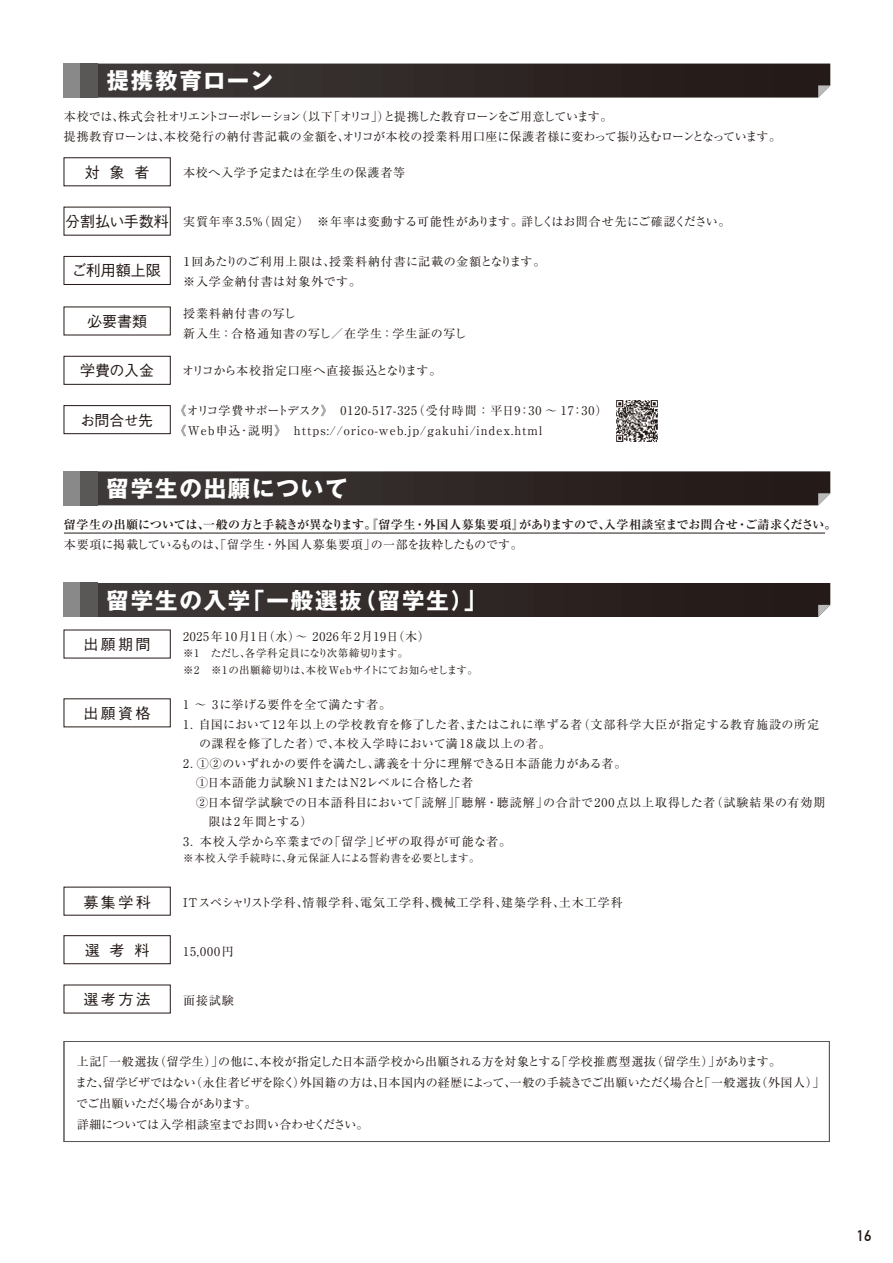
<style>
.page{position:relative;width:893px;height:1263px;background:#fff}
.page>*{position:absolute;margin:0;border:0;box-sizing:border-box;transform-origin:0 0}
.t1{font:700 22.5px "Gothic MB101 Pr 6 N";letter-spacing:.08em;color:#fff}
.t2{font:500 15px "Gothic BBB Pr 6 N";color:#231916}
.t3{font:700 15px "DIN Alternate";color:#231916}
.t4{font:12px/19.5px "Ryumin Pr 6 N";letter-spacing:.035em;color:#231916}
.t5{font:12px/19.5px "Ryumin Pr 6 N";letter-spacing:.08em;color:#231916}
.t6{font:12px/21px "Ryumin Pr 6 N";letter-spacing:-.01em;color:#231916}
.t7{font:12px/19.5px "Ryumin Pr 6 N";letter-spacing:-.035em;color:#231916}
.t8{font:700 12px "Ryumin Pr 6 N";letter-spacing:.015em;color:#231916}
.t9{font:12px "Ryumin Pr 6 N";letter-spacing:.06em;color:#231916}
.t10{font:12px "Ryumin Pr 6 N";letter-spacing:-.005em;color:#231916}
.t11{font:12px "Ryumin Pr 6 N";letter-spacing:.01em;color:#231916}
.t12{font:10.5px/16.5px "Ryumin Pr 6 N";letter-spacing:-.005em;color:#231916}
.t13{font:10.5px "Ryumin Pr 6 N";letter-spacing:.05em;color:#231916}
.s1{font-family:"Gothic BBB Pr 6 N";font-weight:500;font-size:15px}
</style>
<div class="page">
<div style="left:64px;top:1041px;width:766px;height:101px;border:1px solid #595857"></div>
<svg style="left:98px;top:583px;width:732px;height:34px;background:#302927"></svg>
<div style="left:64px;top:583px;width:17px;height:34px;background:#898989"></div>
<div style="left:81px;top:583px;width:17px;height:34px;background:#595857"></div>
<svg style="left:98px;top:471px;width:732px;height:34px;background:#322b29"></svg>
<div style="left:64px;top:471px;width:17px;height:34px;background:#898989"></div>
<div style="left:81px;top:471px;width:17px;height:34px;background:#595857"></div>
<div style="left:64px;top:935px;width:106px;height:29px;border:1px solid #231916"></div>
<svg style="left:98px;top:64px;width:732px;height:34px;background:#332c2a"></svg>
<div style="left:64px;top:64px;width:17px;height:34px;background:#898989"></div>
<div style="left:81px;top:64px;width:17px;height:34px;background:#595857"></div>
<div style="left:64px;top:356px;width:106px;height:29px;border:1px solid #231916"></div>
<div style="left:64px;top:405px;width:106px;height:29px;border:1px solid #231916"></div>
<div style="left:64px;top:256px;width:106px;height:29px;border:1px solid #231916"></div>
<img style="left:616px;top:400px;width:42px;height:42px">
<hr style="left:64px;top:533px;width:761px;height:1px;background:#231916">
<h1 class="t1" style="left:106px;top:62px;width:168px">提携教育ローン</h1>
<p class="t7" style="left:64px;top:106px;width:719px">本校では、株式会社オリエントコーポレーション（以下「オリコ」）と提携した教育ローンをご用意しています。<br>提携教育ローンは、本校発行の納付書記載の金額を、オリコが本校の授業料用口座に保護者様に変わって振り込むローンとなっています。</p>
<p class="t2" style="left:85px;top:160px;width:66px">対 象 者</p>
<p class="t9" style="left:183px;top:163px;width:224px">本校へ入学予定または在学生の保護者等</p>
<p class="t4" style="left:65px;top:211px;width:667px"><span class="s1">分割払い手数料</span> 実質年率3.5%（固定）　※年率は変動する可能性があります。詳しくはお問合せ先にご確認ください。</p>
<p class="t2" style="left:72px;top:259px;width:90px">ご利用額上限</p>
<p class="t4" style="left:181px;top:251px;width:376px">１回あたりのご利用上限は、授業料納付書に記載の金額となります。　※入学金納付書は対象外です。</p>
<p class="t2" style="left:87px;top:309px;width:61px">必要書類</p>
<p class="t5" style="left:183px;top:303px;width:285px">授業料納付書の写し<br>新入生：合格通知書の写し／在学生：学生証の写し</p>
<p class="t2" style="left:80px;top:358px;width:76px">学費の入金</p>
<p class="t11" style="left:182px;top:361px;width:261px">オリコから本校指定口座へ直接振込となります。</p>
<p class="t2" style="left:80px;top:408px;width:74px">お問合せ先</p>
<p class="t5" style="left:175px;top:401px;width:434px">《オリコ学費サポートデスク》　0120-517-325（受付時間：平日9：30 ～ 17：30）《Web申込･説明》　https://orico-web.jp/gakuhi/index.html</p>
<h1 class="t1" style="left:106px;top:470px;width:243px">留学生の出願について</h1>
<p class="t8" style="left:64px;top:515px;width:774px">留学生の出願については、一般の方と手続きが異なります。『留学生・外国人募集要項』がありますので、入学相談室までお問合せ・ご請求ください。</p>
<p class="t10" style="left:64px;top:535px;width:460px">本要項に掲載しているものは、「留学生・外国人募集要項」の一部を抜粋したものです。</p>
<h1 class="t1" style="left:106px;top:581px;width:381px">留学生の入学「一般選抜（留学生）」</h1>
<p class="t2" style="left:84px;top:633px;width:69px">出願期間</p>
<p class="t2" style="left:84px;top:701px;width:69px">出願資格</p>
<p class="t9" style="left:183px;top:627px;width:248px">2025年10月1日（水）～ 2026年2月19日（木）</p>
<p class="t12" style="left:183px;top:644px;width:296px">※1　ただし、各学科定員になり次第締切ります。<br>※2　※1の出願締切りは、本校Webサイトにてお知らせします。</p>
<p class="t4" style="left:183px;top:694px;width:210px">1 ～ 3に挙げる要件を全て満たす者。</p>
<p class="t4" style="left:183px;top:714px;width:637px">1．自国において12年以上の学校教育を修了した者、またはこれに準ずる者（文部科学大臣が指定する教育施設の所定</p>
<p class="t4" style="left:199px;top:733px;width:353px">の課程を修了した者）で、本校入学時において満18歳以上の者。</p>
<p class="t4" style="left:183px;top:753px;width:445px">2．①②のいずれかの要件を満たし、講義を十分に理解できる日本語能力がある者。</p>
<p class="t4" style="left:183px;top:772px;width:292px">　①日本語能力試験N1またはN2レベルに合格した者</p>
<p class="t5" style="left:183px;top:792px;width:644px">　②日本留学試験での日本語科目において「読解」「聴解・聴読解」の合計で200点以上取得した者（試験結果の有効期</p>
<p class="t4" style="left:209px;top:811px;width:106px">限は2年間とする）</p>
<p class="t4" style="left:183px;top:831px;width:329px">3．本校入学から卒業までの「留学」ビザの取得が可能な者。</p>
<p class="t13" style="left:183px;top:850px;width:298px">※本校入学手続時に、身元保証人による誓約書を必要とします。</p>
<p class="t2" style="left:84px;top:890px;width:69px">募集学科</p>
<p class="t5" style="left:183px;top:892px;width:441px">ITスペシャリスト学科、情報学科、電気工学科、機械工学科、建築学科、土木工学科</p>
<p class="t2" style="left:85px;top:938px;width:66px">選 考 料</p>
<p class="t4" style="left:183px;top:941px;width:52px">15,000円</p>
<p class="t2" style="left:84px;top:988px;width:69px">選考方法</p>
<p class="t4" style="left:183px;top:990px;width:52px">面接試験</p>
<p class="t6" style="left:75px;top:1050px;width:751px">上記「一般選抜（留学生）」の他に、本校が指定した日本語学校から出願される方を対象とする「学校推薦型選抜（留学生）」があります。<br>また、留学ビザではない（永住者ビザを除く）外国籍の方は、日本国内の経歴によって、一般の手続きでご出願いただく場合と「一般選抜（外国人）」でご出願いただく場合があります。<br>詳細については入学相談室までお問い合わせください。</p>
<p class="t3" style="left:857px;top:1225px;width:16px">16</p>
</div>
